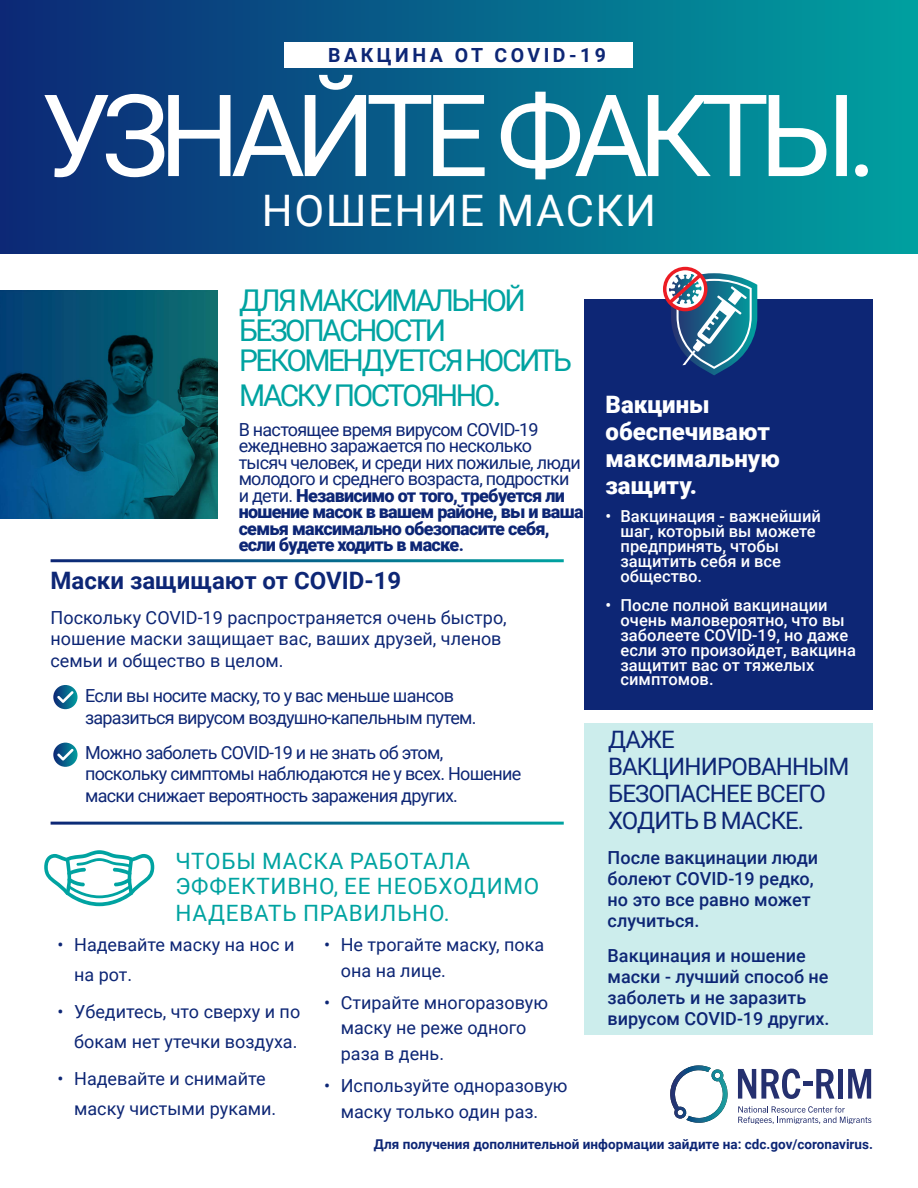
<style>
.page{position:relative;width:918px;height:1188px;background:#fff}
.page>*{position:absolute;margin:0;border:0;box-sizing:border-box;transform-origin:0 0}
.t1{font:114px "Roboto";letter-spacing:-.09em;color:#fff}
.t2{font:43.5px "Roboto";letter-spacing:.035em;color:#fff}
.t3{font:30px/30px "Roboto";letter-spacing:-.085em;color:#00a3a1}
.t4{font:24px/27px "Roboto";letter-spacing:-.035em;color:#0d2675}
.t5{font:900 24px/27px "Roboto";color:#fff}
.t6{font:700 24px "Roboto";color:#0d2675}
.t7{font:22.5px/26.2px "Roboto";letter-spacing:.035em;color:#00a3a1}
.t8{font:700 19.5px "Roboto";letter-spacing:.18em;color:#0d2675}
.t9{font:18px/16.5px "Roboto";letter-spacing:-.04em;color:#0d2675}
.t10{font:18px/25.5px "Roboto";color:#0d2675}
.t11{font:500 18px/21px "Roboto";color:#0d2675}
.t12{font:500 16.5px/15px "Roboto";color:#fff}
.t13{font:700 13.5px "Roboto";color:#0d2675}
.s1{font-size:37.5px}
.s2{font-weight:900}
.s3{font-weight:700}
</style>
<div class="page">
<div style="left:584px;top:299px;width:289px;height:411px;background:#0d2675"></div>
<div style="left:584px;top:724px;width:289px;height:311px;background:#ccedec"></div>
<svg style="left:738px;top:1069px;width:97px;height:30px"></svg>
<div style="left:838px;top:1069px;width:5px;height:30px;background:#25306f"></div>
<svg style="left:848px;top:1069px;width:23px;height:30px"></svg>
<svg style="left:738px;top:1106px;width:133px;height:18px"></svg>
<svg style="left:670px;top:1065px;width:58px;height:58px"></svg>
<div style="left:0;top:0;width:918px;height:254px;background:linear-gradient(to right,#0d2876,#00a0a0)"></div>
<div style="left:285px;top:42px;width:348px;height:25px;background:#fff"></div>
<svg style="left:663px;top:267px;width:94px;height:108px"></svg>
<svg style="left:53px;top:685px;width:25px;height:24px"></svg>
<svg style="left:57px;top:691px;width:17px;height:12px"></svg>
<svg style="left:53px;top:743px;width:25px;height:24px"></svg>
<svg style="left:57px;top:749px;width:17px;height:12px"></svg>
<svg style="left:44px;top:850px;width:110px;height:56px"></svg>
<img style="left:0;top:290px;width:217px;height:229px">
<p class="t8" style="left:328px;top:41px;width:279px">ВАКЦИНА ОТ COVID-19</p>
<p class="t1" style="left:40px;top:56px;width:838px">УЗНАЙТЕ ФАКТЫ.</p>
<p class="t2" style="left:262px;top:180px;width:396px">НОШЕНИЕ МАСКИ</p>
<p class="t3" style="left:239px;top:285px;width:334px">ДЛЯ МАКСИМАЛЬНОЙ<br>БЕЗОПАСНОСТИ<br>РЕКОМЕНДУЕТСЯ НОСИТЬ</p>
<p class="t3" style="left:239px;top:379px;width:264px">МАСКУ ПОСТОЯННО<span class="s1">.</span></p>
<p class="t9" style="left:239px;top:421px;width:347px">В настоящее время вирусом COVID-19 ежедневно заражается по несколько тысяч человек, и среди них пожилые, люди молодого и среднего возраста, подростки и дети. <span class="s2">Независимо от того, требуется ли ношение масок в вашем районе, вы и ваша семья максимально обезопасите себя, если будете ходить в маске</span><span class="s3">.</span></p>
<p class="t6" style="left:51px;top:563px;width:352px">Маски защищают от COVID-19</p>
<p class="t10" style="left:51px;top:606px;width:458px;line-height:21.6px">Поскольку COVID-19 распространяется очень быстро, ношение маски защищает вас, ваших друзей, членов семьи и общество в целом.</p>
<p class="t9" style="left:85px;top:684px;width:393px;line-height:21.6px">Если вы носите маску, то у вас меньше шансов заразиться вирусом воздушно-капельным путем.</p>
<p class="t9" style="left:85px;top:741px;width:438px;line-height:21.6px">Можно заболеть COVID-19 и не знать об этом, поскольку симптомы наблюдаются не у всех. Ношение маски снижает вероятность заражения других.</p>
<p class="t7" style="left:175px;top:847px;width:366px">ЧТОБЫ МАСКА РАБОТАЛА<br>ЭФФЕКТИВНО, ЕЕ НЕОБХОДИМО<br>НАДЕВАТЬ ПРАВИЛЬНО.</p>
<p class="t10" style="left:74px;top:929px;width:222px;line-height:30px;text-indent:-16px">• Надевайте маску на нос и на рот.</p>
<p class="t10" style="left:58px;top:996px;width:244px;line-height:30px;text-align:right">• Убедитесь, что сверху и по бокам нет утечки воздуха.</p>
<p class="t10" style="left:74px;top:1062px;width:204px;line-height:30px;text-indent:-16px">• Надевайте и снимайте маску чистыми руками.</p>
<p class="t10" style="left:341px;top:931px;width:205px;text-indent:-16px">• Не трогайте маску, пока она на лице.</p>
<p class="t10" style="left:341px;top:989px;width:209px;text-indent:-16px">• Стирайте многоразовую маску не реже одного раза в день.</p>
<p class="t10" style="left:341px;top:1072px;width:228px;text-indent:-16px">• Используйте одноразовую маску только один раз.</p>
<p class="t5" style="left:606px;top:390px;width:176px">Вакцины обеспечивают максимальную защиту.</p>
<p class="t12" style="left:621px;top:508px;width:202px;text-indent:-15px">• Вакцинация - важнейший шаг, который вы можете предпринять, чтобы защитить себя и все общество.</p>
<p class="t12" style="left:621px;top:597px;width:237px;text-indent:-15px">• После полной вакцинации очень маловероятно, что вы заболеете COVID-19, но даже если это произойдет, вакцина защитит вас от тяжелых симптомов.</p>
<p class="t4" style="left:608px;top:725px;width:243px">ДАЖЕ<br>ВАКЦИНИРОВАННЫМ<br>БЕЗОПАСНЕЕ ВСЕГО<br>ХОДИТЬ В МАСКЕ.</p>
<p class="t11" style="left:608px;top:847px;width:212px">После вакцинации люди болеют COVID-19 редко, но это все равно может случиться.</p>
<p class="t11" style="left:608px;top:944px;width:224px">Вакцинация и ношение маски - лучший способ не заболеть и не заразить вирусом COVID-19 других.</p>
<p class="t13" style="left:374px;top:1135px;width:501px">Для получения дополнительной информации зайдите на: cdc.gov/coronavirus.</p>
</div>
